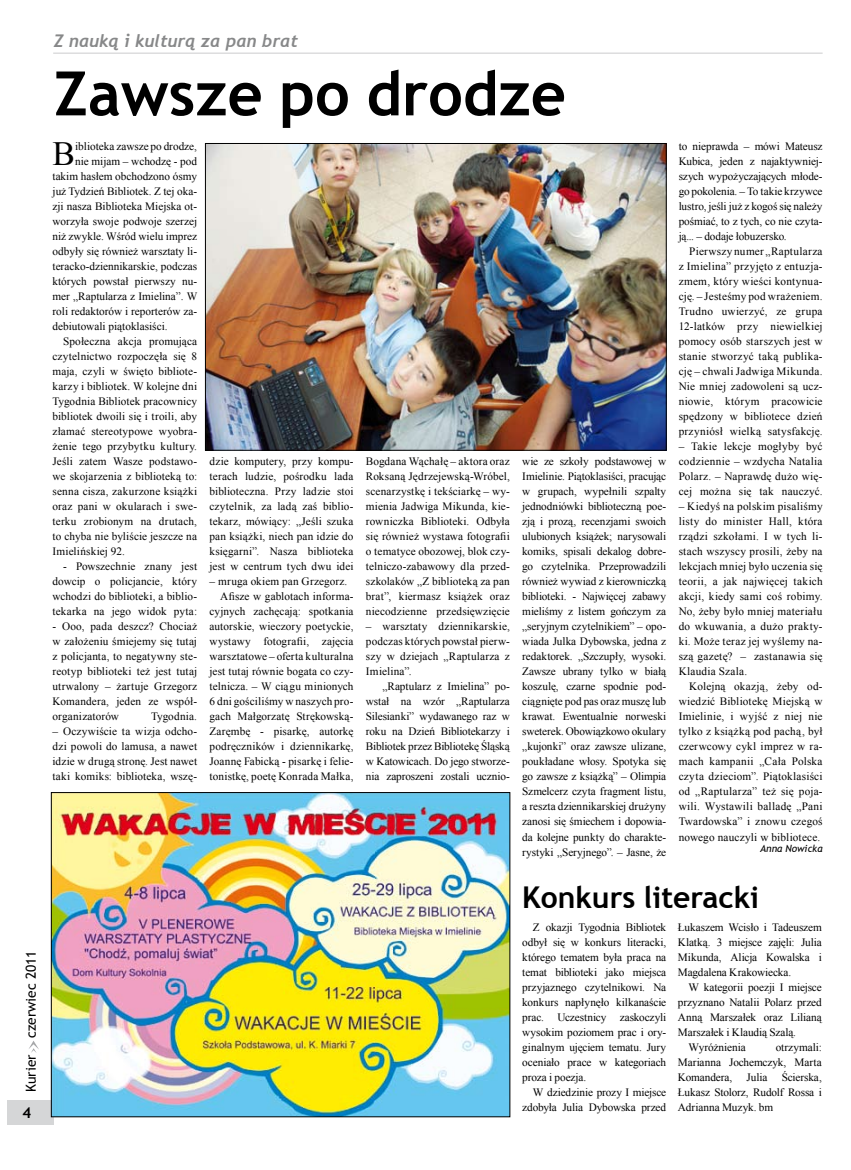
<style>
.page{position:relative;width:851px;height:1170px;background:#fff}
.page>*{position:absolute;margin:0;border:0;box-sizing:border-box;transform-origin:0 0}
.t1{font:700 61.25px "Trebuchet MS";color:#000}
.t2{font:33.88px "Times New Roman";color:#000}
.t3{font:700 30px "Trebuchet MS";color:#000}
.t4{font:italic 700 17.5px "Trebuchet";color:#878889}
.t5{font:13.75px "Trebuchet MS";color:#000}
.t6{font:11.25px/15px "Times New Roman";color:#000;text-align:justify}
.t7{font:11.25px "Times New Roman";letter-spacing:.02em;color:#000}
.t8{font:italic 10px "Trebuchet MS";color:#000}
</style>
<div class="page">
<div style="left:7px;top:1100px;width:46px;height:25px;background:#d5d6d7"></div>
<svg style="left:29px;top:1041px;width:10px;height:11px"></svg>
<hr style="left:53px;top:53px;width:769px;height:1px;background:#d5d6d7">
<img style="left:53px;top:794px;width:455px;height:320px">
<div style="left:51px;top:792px;width:459px;height:324px;border:1px solid #000"></div>
<img style="left:207px;top:145px;width:457px;height:303px">
<div style="left:205px;top:143px;width:461px;height:307px;border:1px solid #000"></div>
<p class="t5" style="left:23px;top:1091px;width:143px;rotate:-90deg">Kurier czerwiec 2011</p>
<h3 class="t4" style="left:53px;top:30px;width:246px">Z nauką i kulturą za pan brat</h3>
<h1 class="t1" style="left:54px;top:55px;width:513px">Zawsze po drodze</h1>
<h2 class="t2" style="left:52px;top:131px;width:24px">B</h2>
<p class="t6" style="left:75px;top:139px;width:123px">iblioteka zawsze po drodze,</p>
<p class="t6" style="left:75px;top:154px;width:123px">nie mijam – wchodzę - pod</p>
<p class="t6" style="left:52px;top:169px;width:146px">takim hasłem obchodzono ósmy</p>
<p class="t6" style="left:52px;top:184px;width:146px">już Tydzień Bibliotek. Z tej oka-</p>
<p class="t6" style="left:52px;top:199px;width:146px">zji nasza Biblioteka Miejska ot-</p>
<p class="t6" style="left:52px;top:214px;width:146px">worzyła swoje podwoje szerzej</p>
<p class="t6" style="left:52px;top:229px;width:146px">niż zwykle. Wśród wielu imprez</p>
<p class="t6" style="left:52px;top:244px;width:146px">odbyły się również warsztaty li-</p>
<p class="t6" style="left:52px;top:259px;width:146px">teracko-dziennikarskie, podczas</p>
<p class="t6" style="left:52px;top:274px;width:146px">których powstał pierwszy nu-</p>
<p class="t6" style="left:52px;top:289px;width:146px">mer „Raptularza z Imielina”. W</p>
<p class="t6" style="left:52px;top:304px;width:146px">roli redaktorów i reporterów za-</p>
<p class="t6" style="left:52px;top:319px;width:116px">debiutowali piątoklasiści.</p>
<p class="t6" style="left:63px;top:334px;width:135px">Społeczna akcja promująca</p>
<p class="t6" style="left:52px;top:349px;width:146px">czytelnictwo rozpoczęła się 8</p>
<p class="t6" style="left:52px;top:364px;width:146px">maja, czyli w święto bibliote-</p>
<p class="t6" style="left:52px;top:379px;width:146px">karzy i bibliotek. W kolejne dni</p>
<p class="t6" style="left:52px;top:394px;width:146px">Tygodnia Bibliotek pracownicy</p>
<p class="t6" style="left:52px;top:409px;width:146px">bibliotek dwoili się i troili, aby</p>
<p class="t6" style="left:52px;top:424px;width:146px">złamać stereotypowe wyobra-</p>
<p class="t7" style="left:52px;top:439px;width:146px">żenie tego przybytku kultury.</p>
<p class="t6" style="left:52px;top:454px;width:146px">Jeśli zatem Wasze podstawo-</p>
<p class="t6" style="left:52px;top:469px;width:146px">we skojarzenia z biblioteką to:</p>
<p class="t6" style="left:52px;top:484px;width:146px">senna cisza, zakurzone książki</p>
<p class="t7" style="left:52px;top:499px;width:146px">oraz pani w okularach i swe-</p>
<p class="t6" style="left:52px;top:514px;width:146px">terku zrobionym na drutach,</p>
<p class="t6" style="left:52px;top:529px;width:146px">to chyba nie byliście jeszcze na</p>
<p class="t6" style="left:52px;top:544px;width:74px">Imielińskiej 92.</p>
<p class="t6" style="left:52px;top:559px;width:146px;text-indent:11px">- Powszechnie znany jest dowcip o policjancie, który wchodzi do biblioteki, a biblio&shy;tekarka na jego widok pyta:</p>
<p class="t6" style="left:52px;top:619px;width:146px">- Ooo, pada deszcz? Chociaż w założeniu śmiejemy się tutaj z policjanta, to negatywny ste&shy;reotyp biblioteki też jest tutaj utrwalony – żartuje Grzegorz Komandera, jeden ze współ&shy;organizatorów</p>
<p class="t6" style="left:522px;top:454px;width:145px">wie ze szkoły podstawowej w Imielinie. Piątoklasiści, pracując w grupach, wypełnili szpalty jednodniówki biblioteczną poe&shy;zją i prozą, recenzjami swoich ulubionych książek; narysowali komiks, spisali dekalog dobre&shy;go czytelnika. Przeprowadzili również wywiad z kierowniczką biblioteki. - Najwięcej zabawy mieliśmy z listem gończym za „seryjnym czytelnikiem” – opo&shy;wiada Julka Dybowska, jedna z redaktorek. „Szczupły, wysoki.<br>Zawsze ubrany tylko w białą koszulę, czarne spodnie pod&shy;ciągnięte pod pas oraz muszę lub krawat. Ewentualnie norweski sweterek. Obowiązkowo okulary „kujonki” oraz zawsze ulizane, poukładane włosy. Spotyka się go zawsze z książką” – Olimpia Szmelcerz czyta fragment listu, a reszta dziennikarskiej drużyny zanosi się śmiechem i dopowia&shy;da kolejne punkty do charakte&shy;rystyki „Seryjnego”. – Jasne, że</p>
<p class="t6" style="left:209px;top:454px;width:145px">dzie komputery, przy kompu&shy;terach ludzie, pośrodku lada biblioteczna. Przy ladzie stoi czytelnik, za ladą zaś biblio&shy;tekarz, mówiący: „Jeśli szuka pan książki, niech pan idzie do księgarni”. Nasza biblioteka jest w centrum tych dwu idei</p>
<p class="t6" style="left:209px;top:574px;width:139px">– mruga okiem pan Grzegorz.</p>
<p class="t6" style="left:220px;top:589px;width:135px">Afisze w gablotach informa-</p>
<p class="t6" style="left:209px;top:604px;width:145px">cyjnych zachęcają: spotkania</p>
<p class="t6" style="left:209px;top:619px;width:145px">autorskie, wieczory poetyckie,</p>
<p class="t6" style="left:209px;top:634px;width:145px">wystawy fotografii, zajęcia</p>
<p class="t7" style="left:209px;top:649px;width:145px">warsztatowe – oferta kulturalna</p>
<p class="t6" style="left:209px;top:664px;width:145px">jest tutaj równie bogata co czy-</p>
<p class="t6" style="left:209px;top:679px;width:145px">telnicza. – W ciągu minionych</p>
<p class="t6" style="left:209px;top:694px;width:145px">6 dni gościliśmy w naszych pro-</p>
<p class="t6" style="left:209px;top:709px;width:145px">gach Małgorzatę Strękowską-</p>
<p class="t6" style="left:209px;top:724px;width:145px">Zaręmbę - pisarkę, autorkę</p>
<p class="t7" style="left:209px;top:739px;width:145px">podręczników i dziennikarkę,</p>
<p class="t6" style="left:209px;top:754px;width:145px">Joannę Fabicką - pisarkę i felie-</p>
<p class="t6" style="left:209px;top:769px;width:145px">tonistkę, poetę Konrada Małka,</p>
<p class="t6" style="left:366px;top:454px;width:145px">Bogdana Wąchałę – aktora oraz Roksaną Jędrzejewską-Wróbel, scenarzystkę i tekściarkę – wy&shy;mienia Jadwiga Mikunda, kie&shy;rowniczka Biblioteki. Odbyła się również wystawa fotografii o tematyce obozowej, blok czy&shy;telniczo-zabawowy dla przed&shy;szkolaków „Z biblioteką za pan brat”, kiermasz książek oraz niecodzienne przedsięwzięcie</p>
<p class="t6" style="left:366px;top:619px;width:145px">– warsztaty dziennikarskie, podczas których powstał pierw&shy;szy w dziejach „Raptularza z Imielina”.</p>
<p class="t6" style="left:366px;top:679px;width:145px;text-indent:17px">„Raptularz z Imielina” po&shy;wstał na wzór „Raptularza Silesianki” wydawanego raz w roku na Dzień Bibliotekarzy i Bibliotek przez Bibliotekę Śląską w Katowicach. Do jego stworze&shy;nia zaproszeni zostali ucznio-</p>
<p class="t6" style="left:151px;top:709px;width:47px">Tygodnia.</p>
<p class="t6" style="left:52px;top:724px;width:146px">– Oczywiście ta wizja odcho&shy;dzi powoli do lamusa, a nawet idzie w drugą stronę. Jest nawet taki komiks: biblioteka, wszę-</p>
<p class="t6" style="left:678px;top:139px;width:145px">to nieprawda – mówi Mateusz Kubica, jeden z najaktywniej&shy;szych wypożyczających młode&shy;go pokolenia. – To takie krzywce lustro, jeśli już z kogoś się należy pośmiać, to z tych, co nie czyta&shy;ją... – dodaje łobuzersko.</p>
<p class="t6" style="left:678px;top:244px;width:145px;text-indent:11px">Pierwszy numer „Raptularza z Imielina” przyjęto z entuzja&shy;zmem, który wieści kontynua&shy;cję. – Jesteśmy pod wrażeniem.<br>Trudno uwierzyć, ze grupa 12-latków przy niewielkiej pomocy osób starszych jest w stanie stworzyć taką publika&shy;cję – chwali Jadwiga Mikunda.<br>Nie mniej zadowoleni są ucz&shy;niowie, którym pracowicie spędzony w bibliotece dzień przyniósł wielką satysfakcję.</p>
<p class="t6" style="left:678px;top:439px;width:145px">– Takie lekcje mogłyby być codziennie – wzdycha Natalia Polarz. – Naprawdę dużo wię&shy;cej można się tak nauczyć.</p>
<p class="t6" style="left:678px;top:499px;width:145px">– Kiedyś na polskim pisaliśmy listy do minister Hall, która rządzi szkołami. I w tych li&shy;stach wszyscy prosili, żeby na lekcjach mniej było uczenia się teorii, a jak najwięcej takich akcji, kiedy sami coś robimy.<br>No, żeby było mniej materiału do wkuwania, a dużo prakty&shy;ki. Może teraz jej wyślemy na&shy;szą gazetę? – zastanawia się Klaudia Szala.</p>
<p class="t6" style="left:678px;top:679px;width:145px;text-indent:11px">Kolejną okazją, żeby od&shy;wiedzić Bibliotekę Miejską w Imielinie, i wyjść z niej nie tylko z książką pod pachą, był czerwcowy cykl imprez w ra&shy;mach kampanii „Cała Polska czyta dzieciom”. Piątoklasiści od „Raptularza” też się poja&shy;wili. Wystawili balladę „Pani Twardowska” i znowu czegoś nowego nauczyli w bibliotece.</p>
<p class="t8" style="left:760px;top:842px;width:64px">Anna Nowicka</p>
<h3 class="t3" style="left:522px;top:878px;width:238px">Konkurs literacki</h3>
<p class="t6" style="left:522px;top:919px;width:145px;text-indent:11px">Z okazji Tygodnia Bibliotek odbył się w konkurs literacki, którego tematem była praca na temat biblioteki jako miejsca przyjaznego czytelnikowi. Na konkurs napłynęło kilkanaście prac. Uczestnicy zaskoczyli wysokim poziomem prac i ory&shy;ginalnym ujęciem tematu. Jury oceniało prace w kategoriach proza i poezja.</p>
<p class="t6" style="left:522px;top:1084px;width:145px;text-align:right">W dziedzinie prozy I miejsce zdobyła Julia Dybowska przed</p>
<p class="t6" style="left:677px;top:919px;width:145px">Łukaszem Wcisło i Tadeuszem Klatką. 3 miejsce zajęli: Julia Mikunda, Alicja Kowalska i Magdalena Krakowiecka.</p>
<p class="t6" style="left:688px;top:979px;width:135px">W kategorii poezji I miejsce</p>
<p class="t6" style="left:677px;top:994px;width:145px">przyznano Natalii Polarz przed</p>
<p class="t6" style="left:677px;top:1009px;width:145px">Anną Marszałek oraz Lilianą</p>
<p class="t6" style="left:677px;top:1024px;width:120px">Marszałek i Klaudią Szalą.</p>
<p class="t6" style="left:688px;top:1039px;width:59px">Wyróżnienia</p>
<p class="t6" style="left:677px;top:1039px;width:145px;text-indent:98px">otrzymali:<br>Marianna Jochemczyk, Marta Komandera,</p>
<p class="t6" style="left:677px;top:1069px;width:145px;text-indent:104px">Ścierska, Łukasz Stolorz, Rudolf Rossa i Adrianna Muzyk. bm</p>
<p class="t6" style="left:746px;top:1069px;width:22px">Julia</p>
</div>
